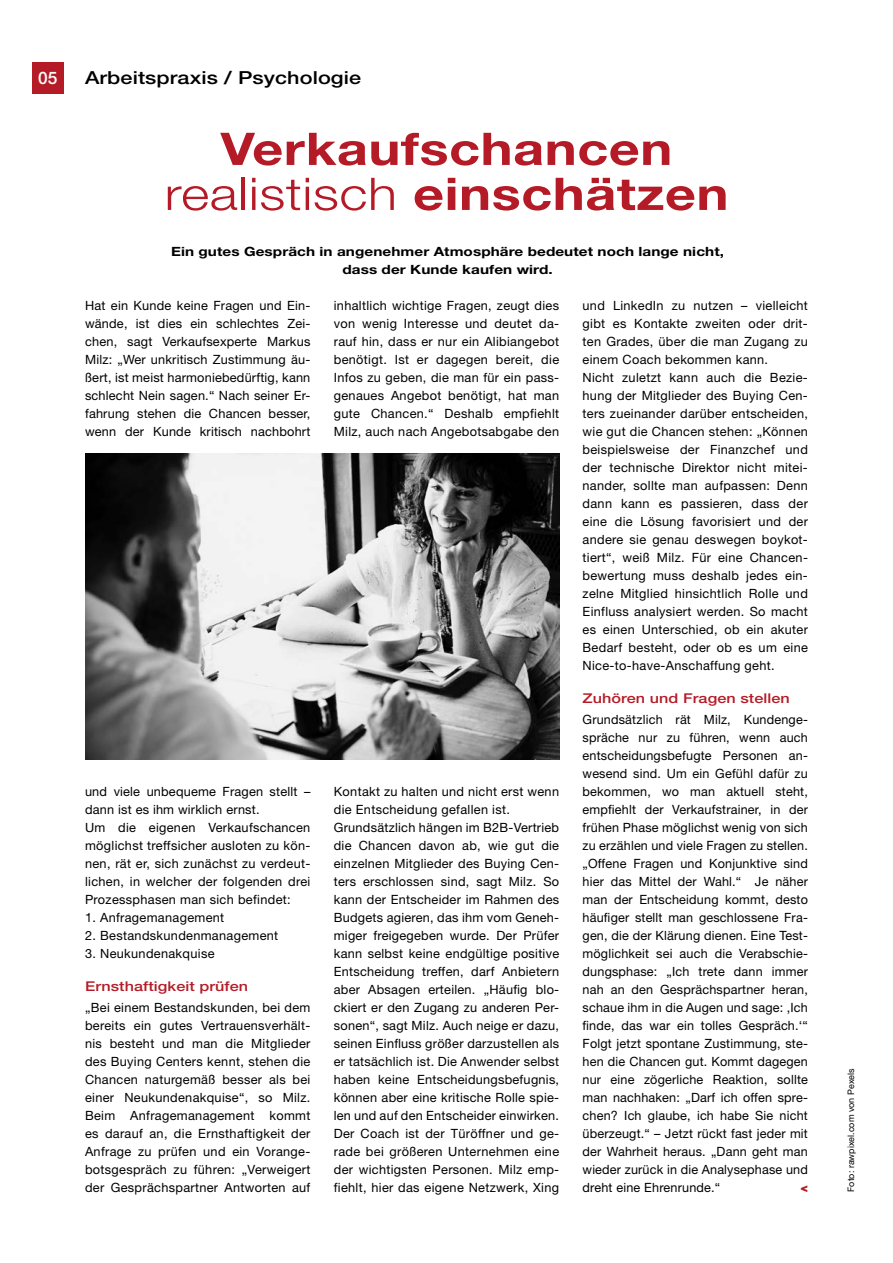
<style>
.page{position:relative;width:893px;height:1263px;background:#fff}
.page>*{position:absolute;margin:0;border:0;box-sizing:border-box;transform-origin:0 0}
.t1{font:700 45px/45px "Helvetica Neue LT";letter-spacing:.01em;color:#b51b26;text-align:center;scale:1.2 1}
.t2{font:500 18px "Helvetica Neue LT";letter-spacing:.005em;color:#000;scale:1.2 1}
.t3{font:500 17.25px "Helvetica Neue LT";color:#fff}
.t4{font:500 13.5px "Helvetica Neue LT";letter-spacing:.005em;color:#b51b26;scale:1.2 1}
.t5{font:12.75px/18px "Helvetica Neue LT";letter-spacing:.025em;color:#000;text-align:justify}
.t6{font:700 12.75px/18px "Helvetica Neue LT";letter-spacing:.005em;color:#000;text-align:center;scale:1.2 1}
.t7{font:900 12.75px "Helvetica Neue LT";color:#b51b26}
.t8{font:9px "Helvetica Neue LT";color:#000}
.s1{font-weight:300}
</style>
<div class="page">
<div style="left:32px;top:62px;width:32px;height:32px;background:#b51b26"></div>
<img style="left:85px;top:454px;width:474px;height:306px">
<h3 class="t3" style="left:38px;top:68px;width:21px">05</h3>
<h2 class="t2" style="left:85px;top:67px;width:232px">Arbeitspraxis / Psychologie</h2>
<h1 class="t1" style="left:165px;top:125px;width:471px">Verkaufschancen <span class="s1">realistisch</span> einschätzen</h1>
<p class="t6" style="left:171px;top:242px;width:462px">Ein gutes Gespräch in angenehmer Atmosphäre bedeutet noch lange nicht, dass der Kunde kaufen wird.</p>
<p class="t5" style="left:85px;top:296px;width:227px">Hat ein Kunde keine Fragen und Ein&shy;wände, ist dies ein schlechtes Zei&shy;chen, sagt Verkaufsexperte Markus Milz: „Wer unkritisch Zustimmung äu&shy;ßert, ist meist harmoniebedürftig, kann schlecht Nein sagen.“ Nach seiner Er&shy;fahrung stehen die Chancen besser, wenn der Kunde kritisch nachbohrt</p>
<p class="t5" style="left:334px;top:296px;width:227px">inhaltlich wichtige Fragen, zeugt dies von wenig Interesse und deutet da&shy;rauf hin, dass er nur ein Alibiangebot benötigt. Ist er dagegen bereit, die Infos zu geben, die man für ein pass&shy;genaues Angebot benötigt, hat man gute Chancen.“ Deshalb empfiehlt Milz, auch nach Angebotsabgabe den</p>
<p class="t5" style="left:85px;top:782px;width:227px;text-align:left">und viele unbequeme Fragen stellt – dann ist es ihm wirklich ernst.<br>Um die eigenen Verkaufschancen möglichst treffsicher ausloten zu kön&shy;nen, rät er, sich zunächst zu verdeut&shy;lichen, in welcher der folgenden drei Prozessphasen man sich befindet:</p>
<p class="t5" style="left:85px;top:908px;width:141px">1. Anfragemanagement</p>
<p class="t5" style="left:85px;top:926px;width:195px">2. Bestandskundenmanagement</p>
<p class="t5" style="left:85px;top:944px;width:131px">3. Neukundenakquise</p>
<p class="t4" style="left:85px;top:978px;width:137px">Ernsthaftigkeit prüfen</p>
<p class="t5" style="left:85px;top:998px;width:227px">„Bei einem Bestandskunden, bei dem bereits ein gutes Vertrauensverhält&shy;nis besteht und man die Mitglieder des Buying Centers kennt, stehen die Chancen naturgemäß besser als bei einer Neukundenakquise“, so Milz.<br>Beim Anfragemanagement kommt es darauf an, die Ernsthaftigkeit der Anfrage zu prüfen und ein Vorange&shy;botsgespräch zu führen: „Verweigert der Gesprächspartner Antworten auf</p>
<p class="t5" style="left:334px;top:782px;width:227px;text-align:left">Kontakt zu halten und nicht erst wenn die Entscheidung gefallen ist.<br>Grundsätzlich hängen im B2B-Vertrieb die Chancen davon ab, wie gut die einzelnen Mitglieder des Buying Cen&shy;ters erschlossen sind, sagt Milz. So kann der Entscheider im Rahmen des Budgets agieren, das ihm vom Geneh&shy;miger freigegeben wurde. Der Prüfer kann selbst keine endgültige positive Entscheidung treffen, darf Anbietern aber Absagen erteilen. „Häufig blo&shy;ckiert er den Zugang zu anderen Per&shy;sonen“, sagt Milz. Auch neige er dazu, seinen Einfluss größer darzustellen als er tatsächlich ist. Die Anwender selbst haben keine Entscheidungsbefugnis, können aber eine kritische Rolle spie&shy;len und auf den Entscheider einwirken.<br>Der Coach ist der Türöffner und ge&shy;rade bei größeren Unternehmen eine der wichtigsten Personen. Milz emp&shy;fiehlt, hier das eigene Netzwerk, Xing</p>
<p class="t5" style="left:583px;top:296px;width:227px;text-align:left">und LinkedIn zu nutzen – vielleicht gibt es Kontakte zweiten oder drit&shy;ten Grades, über die man Zugang zu einem Coach bekommen kann.<br>Nicht zuletzt kann auch die Bezie&shy;hung der Mitglieder des Buying Cen&shy;ters zueinander darüber entscheiden, wie gut die Chancen stehen: „Können beispielsweise der Finanzchef und der technische Direktor nicht mitei&shy;nander, sollte man aufpassen: Denn dann kann es passieren, dass der eine die Lösung favorisiert und der andere sie genau deswegen boykot&shy;tiert“, weiß Milz. Für eine Chancen&shy;bewertung muss deshalb jedes ein&shy;zelne Mitglied hinsichtlich Rolle und Einfluss analysiert werden. So macht es einen Unterschied, ob ein akuter Bedarf besteht, oder ob es um eine Nice-to-have-Anschaffung geht.</p>
<p class="t4" style="left:583px;top:690px;width:174px">Zuhören und Fragen stellen</p>
<p class="t5" style="left:583px;top:710px;width:227px">Grundsätzlich rät Milz, Kundenge&shy;spräche nur zu führen, wenn auch entscheidungsbefugte Personen an&shy;wesend sind. Um ein Gefühl dafür zu bekommen, wo man aktuell steht, empfiehlt der Verkaufstrainer, in der frühen Phase möglichst wenig von sich zu erzählen und viele Fragen zu stellen. „Offene Fragen und Konjunktive sind hier das Mittel der Wahl.“ Je näher man der Entscheidung kommt, desto häufiger stellt man geschlossene Fra&shy;gen, die der Klärung dienen. Eine Test&shy;möglichkeit sei auch die Verabschie&shy;dungsphase: „Ich trete dann immer nah an den Gesprächspartner heran, schaue ihm in die Augen und sage: ‚Ich finde, das war ein tolles Gespräch.‘“ Folgt jetzt spontane Zustimmung, ste&shy;hen die Chancen gut. Kommt dagegen nur eine zögerliche Reaktion, sollte man nachhaken: „Darf ich offen spre&shy;chen? Ich glaube, ich habe Sie nicht überzeugt.“ – Jetzt rückt fast jeder mit der Wahrheit heraus. „Dann geht man wieder zurück in die Analysephase und dreht eine Ehrenrunde.“</p>
<p class="t7" style="left:800px;top:1179px;width:9px">&lt;</p>
<p class="t8" style="left:845px;top:1192px;width:125px;rotate:-90deg">Foto: rawpixel.com von Pexels</p>
</div>
